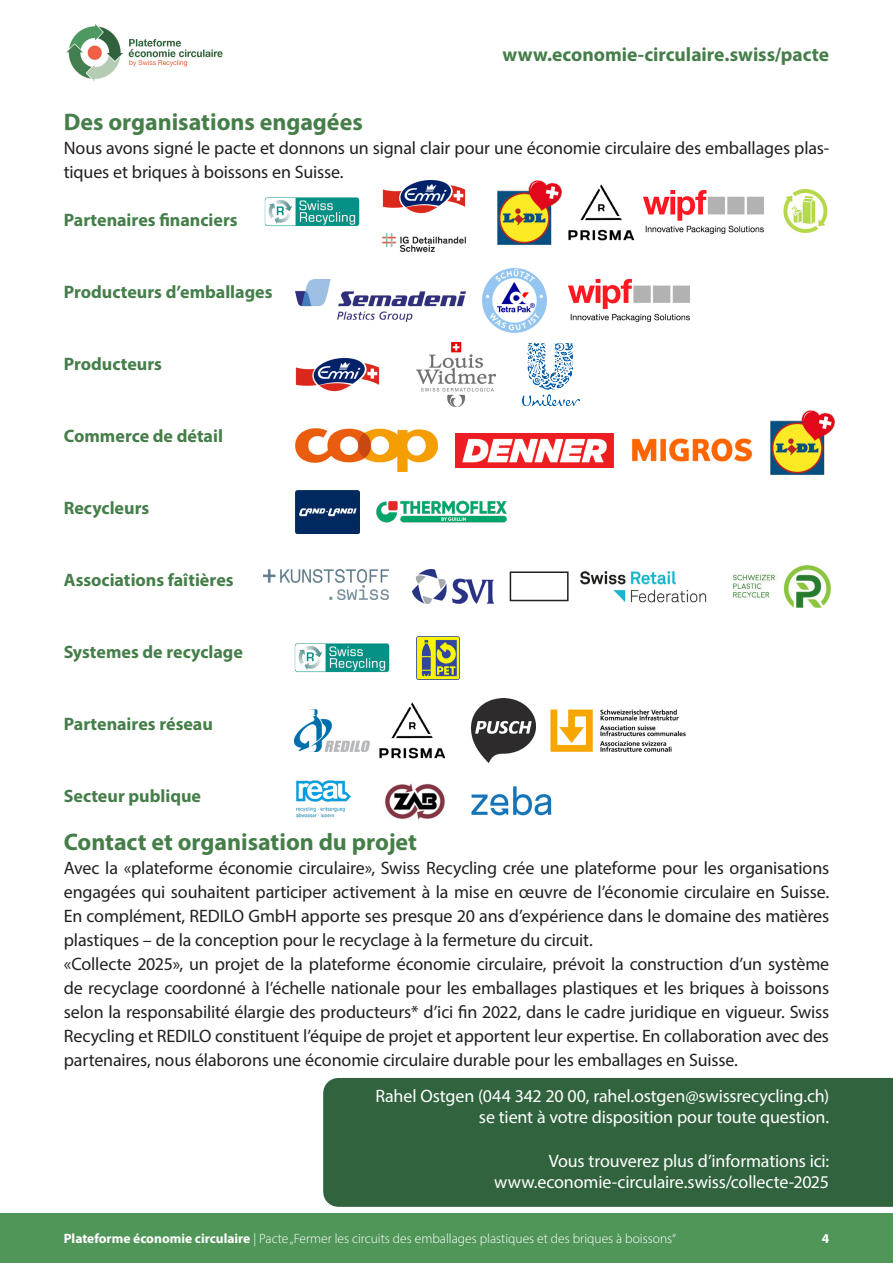
<style>
.page{position:relative;width:893px;height:1263px;background:#fff}
.page>*{position:absolute;margin:0;border:0;box-sizing:border-box;transform-origin:0 0}
.Headlines{font:700 24px "Myriad Pro";letter-spacing:-.005em;color:#457e49}
.Kopfzeile{font:700 19.5px "Myriad Pro";color:#457e49}
.Fliesstext{font:18px/24px "Myriad Pro";letter-spacing:-.01em;color:#231f20;text-align:justify}
.Kasten{font:18px "Myriad Pro";letter-spacing:-.01em;color:#fff}
.Texte_letzte_Seite{font:700 18px "Myriad Pro";color:#457e49}
.Fliesstext-2{font:700 18px "Myriad Pro";color:#457e49}
.t1{font:300 13.5px "Myriad Pro";color:#fff}
.t2{font:700 13.5px "Myriad Pro";color:#fff}
.s1{font-weight:700}
</style>
<div class="page">
<div style="left:0;top:1213px;width:893px;height:50px;background:#519659"></div>
<img style="left:66px;top:24px;width:157px;height:57px">
<div style="left:323px;top:1078px;width:570px;height:129px;background:#31643e"></div>
<img style="left:295px;top:709px;width:74px;height:43px">
<img style="left:264px;top:197px;width:96px;height:30px">
<img style="left:294px;top:643px;width:96px;height:30px">
<img style="left:296px;top:429px;width:142px;height:42px">
<img style="left:455px;top:433px;width:159px;height:34px">
<img style="left:783px;top:190px;width:45px;height:42px">
<img style="left:382px;top:233px;width:84px;height:19px">
<img style="left:264px;top:569px;width:124px;height:30px">
<img style="left:416px;top:343px;width:79px;height:63px">
<img style="left:497px;top:180px;width:64px;height:64px">
<img style="left:770px;top:411px;width:64px;height:64px">
<img style="left:296px;top:490px;width:64px;height:43px">
<img style="left:631px;top:438px;width:122px;height:24px">
<img style="left:483px;top:269px;width:63px;height:63px">
<img style="left:643px;top:191px;width:121px;height:42px">
<img style="left:568px;top:279px;width:121px;height:43px">
<img style="left:472px;top:698px;width:63px;height:64px">
<img style="left:568px;top:184px;width:67px;height:57px">
<img style="left:379px;top:702px;width:67px;height:57px">
<img style="left:417px;top:636px;width:42px;height:43px">
<img style="left:733px;top:565px;width:97px;height:43px">
<img style="left:412px;top:569px;width:81px;height:34px">
<img style="left:551px;top:709px;width:134px;height:43px">
<img style="left:296px;top:279px;width:170px;height:43px">
<img style="left:580px;top:571px;width:127px;height:32px">
<img style="left:376px;top:500px;width:131px;height:23px">
<img style="left:385px;top:783px;width:60px;height:37px">
<img style="left:472px;top:786px;width:79px;height:29px">
<img style="left:382px;top:179px;width:84px;height:34px">
<img style="left:296px;top:358px;width:83px;height:34px">
<img style="left:296px;top:780px;width:55px;height:38px">
<img style="left:522px;top:343px;width:58px;height:63px">
<div style="left:510px;top:571px;width:59px;height:30px;border:2px solid #231f20"></div>
<p class="Kopfzeile" style="left:503px;top:42px;width:328px">www.economie-circulaire.swiss/pacte</p>
<p class="Headlines" style="left:64px;top:107px;width:300px">Des organisations engagées</p>
<p class="Fliesstext" style="left:64px;top:136px;width:767px">Nous avons signé le pacte et donnons un signal clair pour une économie circulaire des emballages plas&shy;tiques et briques à boissons en Suisse.</p>
<p class="Fliesstext-2" style="left:64px;top:208px;width:175px">Partenaires financiers</p>
<p class="Fliesstext-2" style="left:64px;top:280px;width:210px">Producteurs d’emballages</p>
<p class="Texte_letzte_Seite" style="left:64px;top:352px;width:100px">Producteurs</p>
<p class="Texte_letzte_Seite" style="left:64px;top:424px;width:161px">Commerce de détail</p>
<p class="Texte_letzte_Seite" style="left:64px;top:496px;width:87px">Recycleurs</p>
<p class="Texte_letzte_Seite" style="left:64px;top:568px;width:171px">Associations faîtières</p>
<p class="Texte_letzte_Seite" style="left:64px;top:640px;width:181px">Systemes de recyclage</p>
<p class="Texte_letzte_Seite" style="left:64px;top:712px;width:151px">Partenaires réseau</p>
<p class="Texte_letzte_Seite" style="left:64px;top:784px;width:139px">Secteur publique</p>
<p class="Headlines" style="left:64px;top:827px;width:355px">Contact et organisation du projet</p>
<p class="Fliesstext" style="left:64px;top:856px;width:767px">Avec la «plateforme économie circulaire», Swiss Recycling crée une plateforme pour les organisations engagées qui souhaitent participer activement à la mise en œuvre de l’économie circulaire en Suisse.<br>En complément, REDILO GmbH apporte ses presque 20 ans d’expérience dans le domaine des matières plastiques – de la conception pour le recyclage à la fermeture du circuit.</p>
<p class="Fliesstext" style="left:64px;top:952px;width:767px">«Collecte 2025», un projet de la plateforme économie circulaire, prévoit la construction d’un système de recyclage coordonné à l’échelle nationale pour les emballages plastiques et les briques à boissons selon la responsabilité élargie des producteurs* d’ici fin 2022, dans le cadre juridique en vigueur. Swiss Recycling et REDILO constituent l’équipe de projet et apportent leur expertise. En collaboration avec des partenaires, nous élaborons une économie circulaire durable pour les emballages en Suisse.</p>
<p class="Kasten" style="left:375px;top:1085px;width:455px">Rahel Ostgen (044 342 20 00, rahel.ostgen@swissrecycling.ch)</p>
<p class="Kasten" style="left:479px;top:1106px;width:352px">se tient à votre disposition pour toute question.</p>
<p class="Kasten" style="left:549px;top:1149px;width:282px">Vous trouverez plus d’informations ici:</p>
<p class="Kasten" style="left:494px;top:1171px;width:337px">www.economie-circulaire.swiss/collecte-2025</p>
<p class="t1" style="left:64px;top:1230px;width:614px"><span class="s1">Plateforme économie circulaire</span> | Pacte „Fermer les circuits des emballages plastiques et des briques à boissons“</p>
<p class="t2" style="left:822px;top:1230px;width:9px">4</p>
</div>
